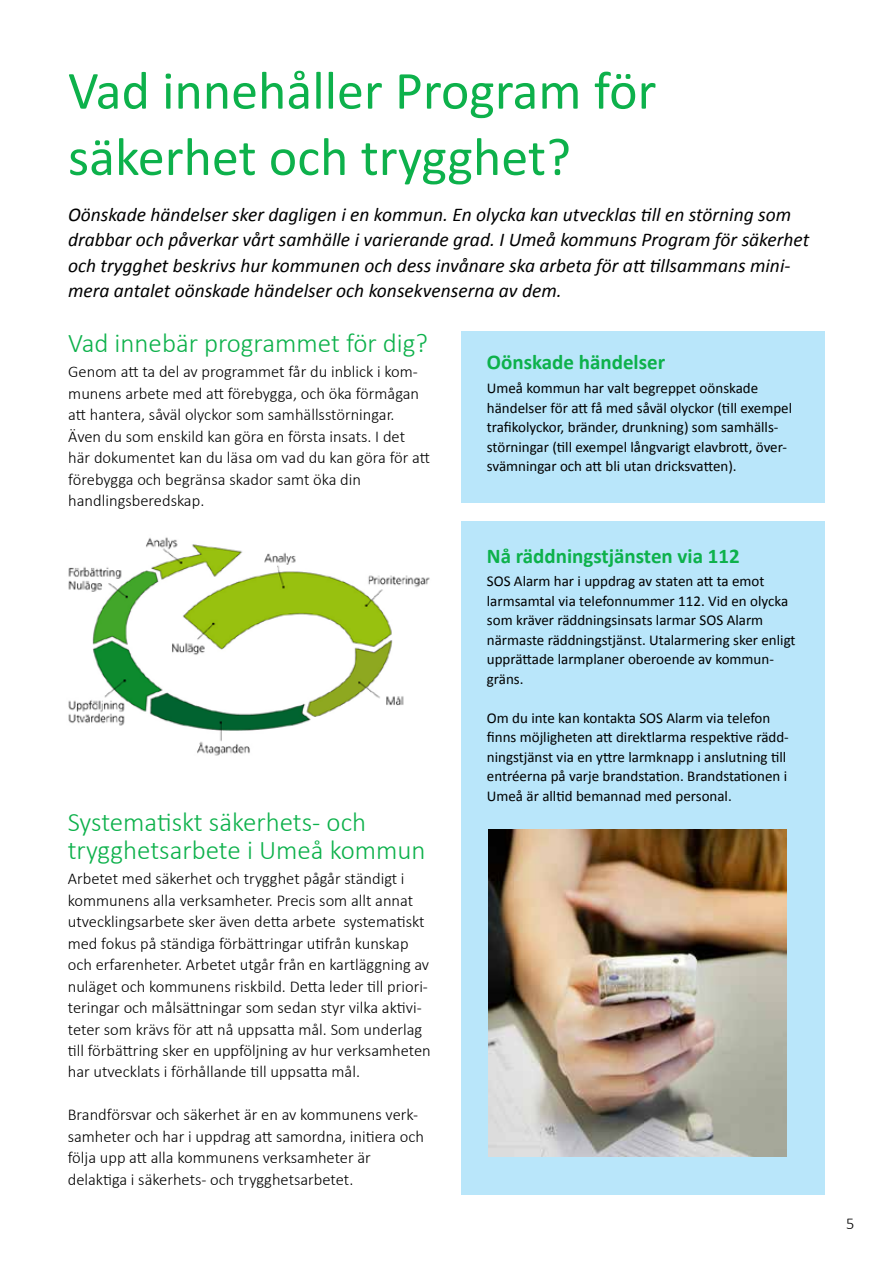
<style>
.page{position:relative;width:893px;height:1263px;background:#fff}
.page>*{position:absolute;margin:0;border:0;box-sizing:border-box;transform-origin:0 0}
.t1{font:54px/66.3px "Calibri";color:#0db14b}
.t2{font:300 27px/27.3px "Calibri";color:#0db14b}
.t3{font:700 21px "Calibri";color:#0db14b}
.t4{font:italic 19.5px/25.3px "Calibri";color:#000}
.t5{font:300 16.5px/21.5px "Calibri";color:#000}
.t6{font:15px/19.5px "Calibri";color:#000}
</style>
<div class="page">
<img style="left:68px;top:537px;width:362px;height:219px">
<div style="left:462px;top:331px;width:363px;height:171px;background:#b9e6fa"></div>
<div style="left:462px;top:521px;width:363px;height:674px;background:#b9e6fa"></div>
<img style="left:489px;top:829px;width:297px;height:327px">
<h1 class="t1" style="left:68px;top:58px;width:590px">Vad innehåller Program för säkerhet och trygghet?</h1>
<p class="t4" style="left:68px;top:201px;width:743px">Oönskade händelser sker dagligen i en kommun. En olycka kan utvecklas till en störning som drabbar och påverkar vårt samhälle i varierande grad. I Umeå kommuns Program för säkerhet och trygghet beskrivs hur kommunen och dess invånare ska arbeta för att tillsammans mini&shy;mera antalet oönskade händelser och konsekvenserna av dem.</p>
<h2 class="t2" style="left:68px;top:329px;width:361px">Vad innebär programmet för dig?</h2>
<p class="t5" style="left:68px;top:361px;width:363px">Genom att ta del av programmet får du inblick i kom&shy;munens arbete med att förebygga, och öka förmågan att hantera, såväl olyckor som samhällsstörningar.<br>Även du som enskild kan göra en första insats. I det här dokumentet kan du läsa om vad du kan göra för att förebygga och begränsa skador samt öka din handlingsberedskap.</p>
<h2 class="t2" style="left:68px;top:808px;width:359px">Systematiskt säkerhets- och trygghetsarbete i Umeå kommun</h2>
<p class="t5" style="left:68px;top:868px;width:364px">Arbetet med säkerhet och trygghet pågår ständigt i kommunens alla verksamheter. Precis som allt annat utvecklingsarbete sker även detta arbete systematiskt med fokus på ständiga förbättringar utifrån kunskap och erfarenheter. Arbetet utgår från en kartläggning av nuläget och kommunens riskbild. Detta leder till priori&shy;teringar och målsättningar som sedan styr vilka aktivi&shy;teter som krävs för att nå uppsatta mål. Som underlag till förbättring sker en uppföljning av hur verksamheten har utvecklats i förhållande till uppsatta mål.</p>
<p class="t5" style="left:68px;top:1104px;width:358px">Brandförsvar och säkerhet är en av kommunens verk&shy;samheter och har i uppdrag att samordna, initiera och följa upp att alla kommunens verksamheter är delaktiga i säkerhets- och trygghetsarbetet.</p>
<p class="t3" style="left:487px;top:349px;width:180px">Oönskade händelser</p>
<p class="t6" style="left:487px;top:378px;width:307px">Umeå kommun har valt begreppet oönskade händelser för att få med såväl olyckor (till exempel trafikolyckor, bränder, drunkning) som samhälls&shy;störningar (till exempel långvarigt elavbrott, över&shy;svämningar och att bli utan dricksvatten).</p>
<p class="t3" style="left:487px;top:542px;width:254px">Nå räddningstjänsten via 112</p>
<p class="t6" style="left:487px;top:572px;width:310px">SOS Alarm har i uppdrag av staten att ta emot larmsamtal via telefonnummer 112. Vid en olycka som kräver räddningsinsats larmar SOS Alarm närmaste räddningstjänst. Utalarmering sker enligt upprättade larmplaner oberoende av kommun&shy;gräns.</p>
<p class="t6" style="left:487px;top:708px;width:303px">Om du inte kan kontakta SOS Alarm via telefon finns möjligheten att direktlarma respektive rädd&shy;ningstjänst via en yttre larmknapp i anslutning till entréerna på varje brandstation. Brandstationen i Umeå är alltid bemannad med personal.</p>
<p class="t5" style="left:846px;top:1212px;width:10px">5</p>
</div>
